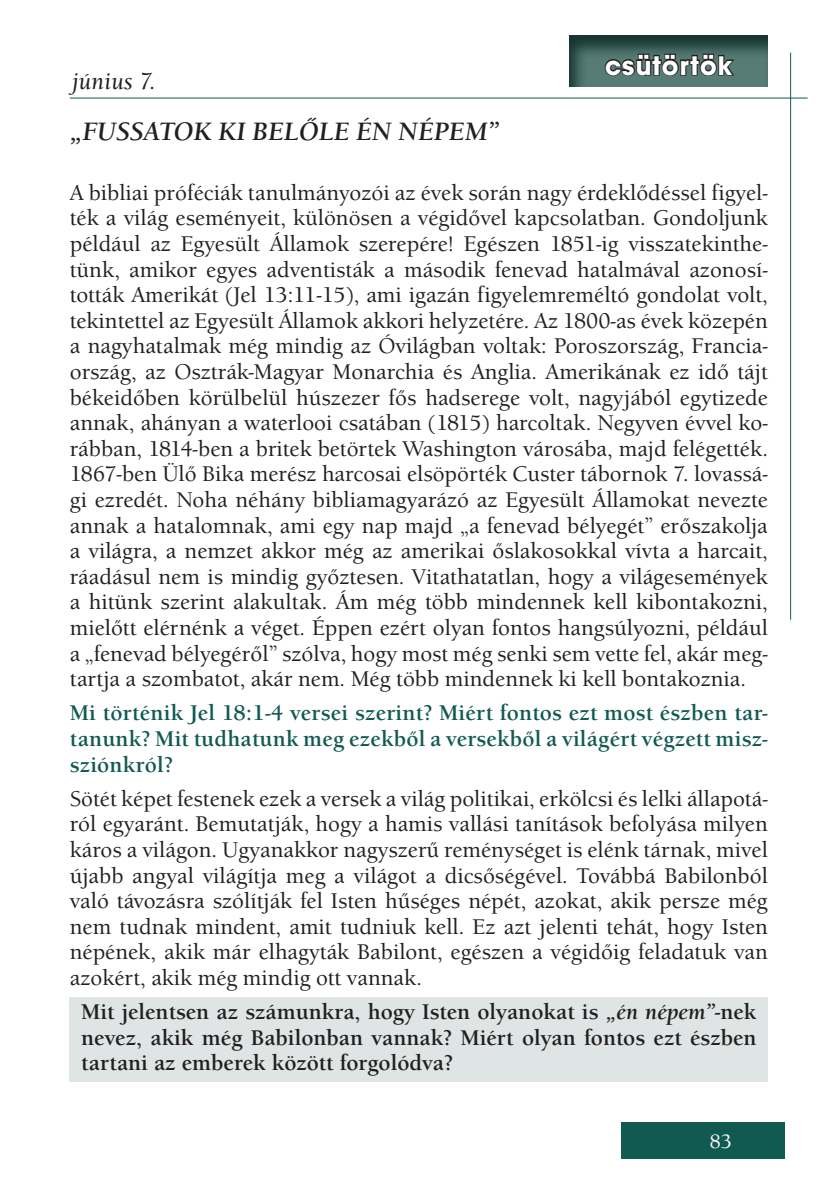
<style>
.page{position:relative;width:832px;height:1194px;background:#fff}
.page>*{position:absolute;margin:0;border:0;box-sizing:border-box;transform-origin:0 0}
.t1{font:700 28px "Avant Gar Got Itc TEE";letter-spacing:.04em;color:#fff}
.t2{font:italic 700 26px "Berkeley Old Sty Itc TEE";color:#231f20}
.t3{font:italic 500 24px "Berkeley Old Sty Itc TEE";color:#231f20}
.t4{font:500 22px/25.6px "Berkeley Old Sty Itc TEE";color:#231f20;text-align:justify}
.t5{font:700 22px/25.6px "Berkeley Old Sty Itc TEE";color:#231f20;text-align:justify}
.t6{font:700 22px/25.6px "Berkeley Old Sty Itc TEE";letter-spacing:.01em;color:#115a52;text-align:justify}
.t7{font:500 20px "Berkeley Old Sty Itc TEE";color:#fff}
.s1{font-style:italic}
</style>
<div class="page">
<div style="left:620px;top:1122px;width:164px;height:36px;background:#115a52"></div>
<hr style="left:70px;top:98px;width:737px;height:1px;background:#115a52">
<hr style="left:789px;top:53px;width:1px;height:567px;background:#115a52">
<div style="left:70px;top:997px;width:697px;height:84px;background:#dee5e4"></div>
<svg style="left:569px;top:35px;width:199px;height:52px;background:#3d605a"></svg>
<svg style="left:603px;top:53px;width:133px;height:24px;background:#3f524f"></svg>
<p class="t3" style="left:72px;top:66px;width:86px">június 7.</p>
<p class="t1" style="left:604px;top:48px;width:128px">csütörtök</p>
<p class="t2" style="left:70px;top:116px;width:430px">„FUSSATOK KI BELŐLE ÉN NÉPEM”</p>
<p class="t4" style="left:70px;top:180px;width:699px">A bibliai próféciák tanulmányozói az évek során nagy érdeklődéssel figyel&shy;ték a világ eseményeit, különösen a végidővel kapcsolatban. Gondoljunk például az Egyesült Államok szerepére! Egészen 1851-ig visszatekinthe&shy;tünk, amikor egyes adventisták a második fenevad hatalmával azonosí&shy;tották Amerikát (Jel 13:11-15), ami igazán figyelemreméltó gondolat volt, tekintettel az Egyesült Államok akkori helyzetére. Az 1800-as évek közepén a nagyhatalmak még mindig az Óvilágban voltak: Poroszország, Francia&shy;ország, az Osztrák-Magyar Monarchia és Anglia. Amerikának ez idő tájt békeidőben körülbelül húszezer fős hadserege volt, nagyjából egytizede annak, ahányan a waterlooi csatában (1815) harcoltak. Negyven évvel ko&shy;rábban, 1814-ben a britek betörtek Washington városába, majd felégették.<br>1867-ben Ülő Bika merész harcosai elsöpörték Custer tábornok 7. lovassá&shy;gi ezredét. Noha néhány bibliamagyarázó az Egyesült Államokat nevezte annak a hatalomnak, ami egy nap majd „a fenevad bélyegét” erőszakolja a világra, a nemzet akkor még az amerikai őslakosokkal vívta a harcait, ráadásul nem is mindig győztesen. Vitathatatlan, hogy a világesemények a hitünk szerint alakultak. Ám még több mindennek kell kibontakozni, mielőtt elérnénk a véget. Éppen ezért olyan fontos hangsúlyozni, például a „fenevad bélyegéről” szólva, hogy most még senki sem vette fel, akár meg&shy;tartja a szombatot, akár nem. Még több mindennek ki kell bontakoznia.</p>
<p class="t6" style="left:70px;top:700px;width:699px">Mi történik Jel 18:1-4 versei szerint? Miért fontos ezt most észben tar&shy;tanunk? Mit tudhatunk meg ezekből a versekből a világért végzett mis - sziónkról?</p>
<p class="t4" style="left:70px;top:786px;width:699px">Sötét képet festenek ezek a versek a világ politikai, erkölcsi és lelki állapotá&shy;ról egyaránt. Bemutatják, hogy a hamis vallási tanítások befolyása milyen káros a világon. Ugyanakkor nagyszerű reménységet is elénk tárnak, mivel újabb angyal világítja meg a világot a dicsőségével. Továbbá Babilonból való távozásra szólítják fel Isten hűséges népét, azokat, akik persze még nem tudnak mindent, amit tudniuk kell. Ez azt jelenti tehát, hogy Isten népének, akik már elhagyták Babilont, egészen a végidőig feladatuk van azokért, akik még mindig ott vannak.</p>
<p class="t5" style="left:81px;top:999px;width:676px">Mit jelentsen az számunkra, hogy Isten olyanokat is <span class="s1">„én népem”</span>-nek nevez, akik még Babilonban vannak? Miért olyan fontos ezt észben tartani az emberek között forgolódva?</p>
<p class="t7" style="left:709px;top:1129px;width:24px">83</p>
</div>
